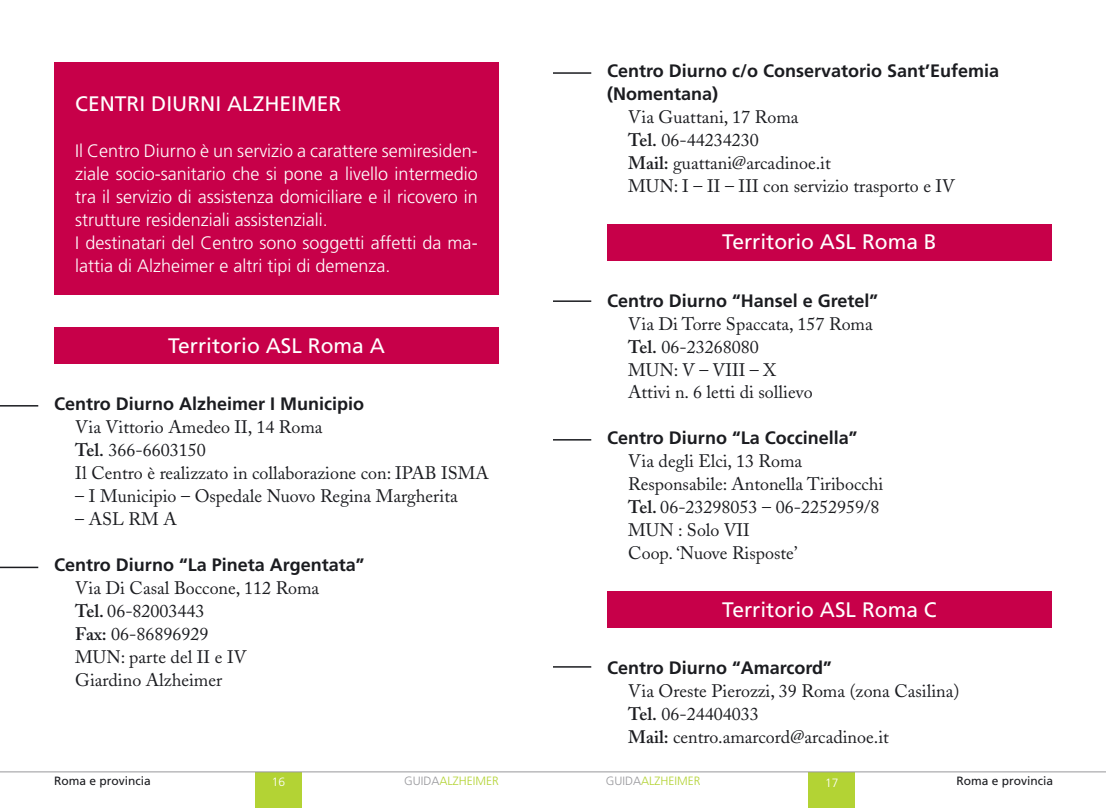
<style>
.page{position:relative;width:1106px;height:808px;background:#fff}
.page>*{position:absolute;margin:0;border:0;box-sizing:border-box;transform-origin:0 0}
.t1{font:21px "Frutiger";color:#fff}
.t2{font:18px/23px "Adobe Caslon";color:#1b1c20}
.t3{font:300 18px/23px "Frutiger";color:#fff}
.t4{font:700 18px/23px "Frutiger";color:#1b1c20}
.t5{font:12px "Frutiger";color:#1b1c20}
.t6{font:300 12px "Frutiger";color:#b3d334}
.t7{font:300 12px "Frutiger";color:#fff}
.s1{font-weight:600}
.s2{color:#97979b}
</style>
<div class="page">
<div style="left:255px;top:772px;width:47px;height:36px;background:#b3d334"></div>
<hr style="left:0;top:771px;width:553px;height:1px;background:#97979b">
<div style="left:808px;top:772px;width:47px;height:36px;background:#b3d334"></div>
<hr style="left:553px;top:771px;width:553px;height:1px;background:#97979b">
<div style="left:54px;top:63px;width:445px;height:232px;background:#c70049"></div>
<div style="left:54px;top:327px;width:445px;height:37px;background:#c70049"></div>
<div style="left:607px;top:224px;width:445px;height:37px;background:#c70049"></div>
<div style="left:607px;top:591px;width:445px;height:37px;background:#c70049"></div>
<hr style="left:553px;top:439px;width:38px;height:2px;background:#1b1c20">
<hr style="left:553px;top:300px;width:38px;height:2px;background:#1b1c20">
<hr style="left:553px;top:72px;width:38px;height:2px;background:#1b1c20">
<hr style="left:553px;top:666px;width:38px;height:2px;background:#1b1c20">
<hr style="left:0;top:567px;width:38px;height:1px;background:#1b1c20">
<hr style="left:0;top:405px;width:38px;height:2px;background:#1b1c20">
<p class="t1" style="left:75px;top:92px;width:180px">Ce ntri Diurni Alzheimer</p>
<p class="t3" style="left:75px;top:140px;width:404px">Il Centro Diurno è un servizio a carattere semiresiden&shy;ziale socio-sanitario che si pone a livello intermedio tra il servizio di assistenza domiciliare e il ricovero in strutture residenziali assistenziali.<br>I destinatari del Centro sono soggetti affetti da ma&shy;lattia di Alzheimer e altri tipi di demenza.</p>
<p class="t1" style="left:168px;top:333px;width:218px">Territorio ASL Roma A</p>
<p class="t4" style="left:54px;top:392px;width:312px">Centro Diurno Alzheimer I Municipio</p>
<p class="t2" style="left:75px;top:416px;width:415px">Via Vittorio Amedeo II, 14 Roma<br><span class="s1">Tel.</span> 366-6603150<br>Il Centro è realizzato in collaborazione con: IPAB ISMA</p>
<p class="t2" style="left:75px;top:484px;width:384px">– I Municipio – Ospedale Nuovo Regina Margherita</p>
<p class="t2" style="left:75px;top:507px;width:103px">– ASL RM A</p>
<p class="t4" style="left:54px;top:553px;width:312px">Centro Diurno “La Pineta Argentata”</p>
<p class="t2" style="left:75px;top:576px;width:245px">Via Di Casal Boccone, 112 Roma<br><span class="s1">Tel.</span> 06-82003443<br><span class="s1">Fax:</span> 06-86896929<br>MUN: parte del II e IV<br>Giardino Alzheimer</p>
<p class="t4" style="left:607px;top:59px;width:394px">Centro Diurno c/o Conservatorio Sant’Eufemia (Nomentana)</p>
<p class="t2" style="left:628px;top:106px;width:328px">Via Guattani, 17 Roma<br><span class="s1">Tel.</span> 06-44234230<br><span class="s1">Mail:</span> guattani@arcadinoe.it<br>MUN: I – II – III con servizio trasporto e IV</p>
<p class="t1" style="left:722px;top:230px;width:216px">Territorio ASL Roma B</p>
<p class="t4" style="left:607px;top:289px;width:273px">Centro Diurno “Hansel e Gretel”</p>
<p class="t2" style="left:628px;top:312px;width:246px">Via Di Torre Spaccata, 157 Roma<br><span class="s1">Tel.</span> 06-23268080<br>MUN: V – VIII – X<br>Attivi n. 6 letti di sollievo</p>
<p class="t4" style="left:607px;top:426px;width:252px">Centro Diurno “La Coccinella”</p>
<p class="t2" style="left:628px;top:450px;width:257px">Via degli Elci, 13 Roma<br>Responsabile: Antonella Tiribocchi<br><span class="s1">Tel.</span> 06-23298053 – 06-2252959/8<br>MUN : Solo VII<br>Coop. ‘Nuove Risposte’</p>
<p class="t1" style="left:722px;top:597px;width:216px">Territorio ASL Roma C</p>
<p class="t4" style="left:607px;top:656px;width:226px">Centro Diurno “Amarcord”</p>
<p class="t2" style="left:628px;top:680px;width:332px">Via Oreste Pierozzi, 39 Roma (zona Casilina)<br><span class="s1">Tel.</span> 06-24404033<br><span class="s1">Mail:</span> centro.amarcord@arcadinoe.it</p>
<p class="t5" style="left:54px;top:774px;width:98px">Roma e provincia</p>
<p class="t7" style="left:272px;top:775px;width:15px">16</p>
<p class="t6" style="left:404px;top:774px;width:96px"><span class="s2">GUIDA</span>ALZHEIMER</p>
<p class="t6" style="left:606px;top:774px;width:96px"><span class="s2">GUIDA</span>ALZHEIMER</p>
<p class="t7" style="left:825px;top:776px;width:15px">17</p>
<p class="t5" style="left:956px;top:774px;width:98px">Roma e provincia</p>
</div>
